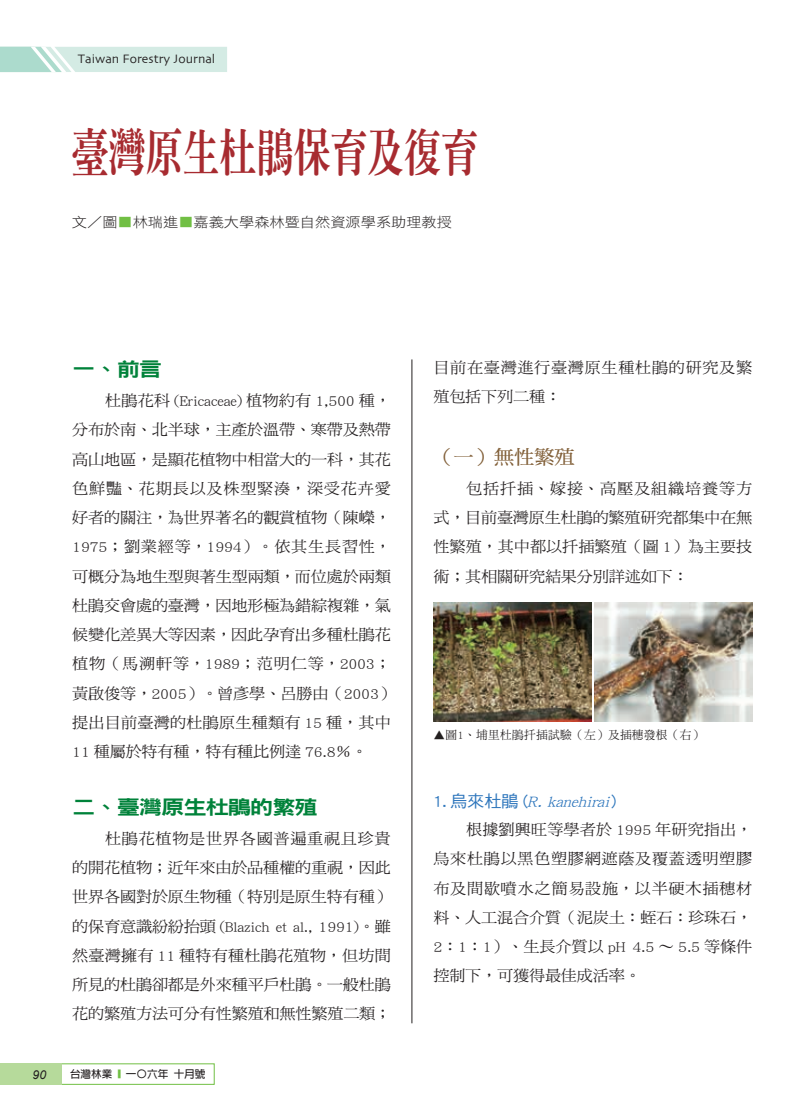
<style>
.page{position:relative;width:808px;height:1106px;background:#fff}
.page>*{position:absolute;margin:0;border:0;box-sizing:border-box;transform-origin:0 0}
.t1{font:800 49.95px "AR Ming B5";letter-spacing:-.015em;color:#a72b30;scale:.75 1}
.t2{font:19.5px "DF Hei Std W9";letter-spacing:-.05em;color:#00823a;scale:1.2 1}
.t3{font:19.5px "DF Ming Std W7";color:#826039;scale:1.05 1}
.t4{font:italic 16.5px "DF Ming Std W5";color:#2e76bc;scale:1.05 1}
.t5{font:15.45px/29.2px "DF Ming Std W5";letter-spacing:-.015em;color:#231f20;text-align:justify;scale:1.05 1}
.t6{font:15.45px/29.2px "DF Ming Std W5";letter-spacing:.04em;color:#231f20;scale:1.05 1}
.t7{font:13.8px "DF Hei Std W3";color:#231f20;scale:1.1 1}
.t8{font:12.75px "Skia";color:#231f20}
.t9{font:italic 12.15px "Arial";color:#231f20}
.t10{font:11.7px "DF Ming Std W5";letter-spacing:.025em;color:#231f20}
.t11{font:700 10.65px "AR Hei B5";color:#231f20}
.s1{color:#71bf44}
.s2{font-family:"DF Hei Std W5";font-style:normal}
</style>
<div class="page">
<hr style="left:412px;top:359px;width:1px;height:664px;background:#231f20">
<img style="left:433px;top:602px;width:159px;height:119px">
<img style="left:594px;top:602px;width:159px;height:119px">
<div style="left:0;top:1063px;width:62px;height:21px;background:#b6da9b"></div>
<svg style="left:0;top:47px;width:227px;height:25px;background:#cee8e0"></svg>
<p class="t8" style="left:78px;top:51px;width:139px">Taiwan Forestry Journal</p>
<h1 class="t1" style="left:72px;top:127px;width:544px">臺灣原生杜鵑保育及復育</h1>
<p class="t7" style="left:72px;top:214px;width:347px">文／圖<span class="s1">■</span>林瑞進<span class="s1">■</span>嘉義大學森林暨自然資源學系助理教授</p>
<p class="t9" style="left:33px;top:1066px;width:15px">90</p>
<p class="t2" style="left:72px;top:359px;width:77px">一、前言</p>
<p class="t5" style="left:72px;top:386px;width:309px;text-align:left;text-indent:33px">杜鵑花科 (Ericaceae) 植物約有 1,500 種，分布於南、北半球，主產於溫帶、寒帶及熱帶高山地區，是顯花植物中相當大的一科，其花色鮮豔、花期長以及株型緊湊，深受花卉愛好者的關注，為世界著名的觀賞植物（陳嶸，<br>1975；劉業經等，1994）。依其生長習性，可概分為地生型與著生型兩類，而位處於兩類杜鵑交會處的臺灣，因地形極為錯綜複雜，氣候變化差異大等因素，因此孕育出多種杜鵑花植物（馬溯軒等，1989；范明仁等，2003；黃啟俊等，2005）。曾彥學、呂勝由（2003）提出目前臺灣的杜鵑原生種類有 15 種，其中<br>11 種屬於特有種，特有種比例達 76.8％。</p>
<p class="t2" style="left:72px;top:796px;width:206px">二、臺灣原生杜鵑的繁殖</p>
<p class="t5" style="left:72px;top:823px;width:305px;text-indent:33px">杜鵑花植物是世界各國普遍重視且珍貴的開花植物；近年來由於品種權的重視，因此世界各國對於原生物種（特別是原生特有種）的保育意識紛紛抬頭 (Blazich et al., 1991)。雖然臺灣擁有 11 種特有種杜鵑花殖物，但坊間所見的杜鵑卻都是外來種平戶杜鵑。一般杜鵑花的繁殖方法可分有性繁殖和無性繁殖二類；</p>
<p class="t11" style="left:70px;top:1068px;width:137px">台灣林業 <span class="s1">■</span> 一〇六年 十月號</p>
<p class="t6" style="left:433px;top:352px;width:305px">目前在臺灣進行臺灣原生種杜鵑的研究及繁殖包括下列二種：</p>
<p class="t3" style="left:433px;top:446px;width:136px">（一）無性繁殖</p>
<p class="t5" style="left:433px;top:473px;width:305px;text-indent:33px">包括扦插、嫁接、高壓及組織培養等方式，目前臺灣原生杜鵑的繁殖研究都集中在無性繁殖，其中都以扦插繁殖（圖 1）為主要技術；其相關研究結果分別詳述如下：</p>
<p class="t10" style="left:433px;top:728px;width:272px">▲圖1、埔里杜鵑扦插試驗（左）及插穗發根（右）</p>
<p class="t4" style="left:433px;top:792px;width:176px"><span class="s2">1 . 烏來杜鵑 (</span>R.kanehirai<span class="s2">)</span></p>
<p class="t5" style="left:433px;top:814px;width:305px;text-indent:33px">根據劉興旺等學者於 1995 年研究指出，烏來杜鵑以黑色塑膠網遮蔭及覆蓋透明塑膠布及間歇噴水之簡易設施，以半硬木插穗材料、人工混合介質（泥炭土：蛭石：珍珠石，2：1：1）、生長介質以 pH 4.5 ～ 5.5 等條件控制下，可獲得最佳成活率。</p>
</div>
